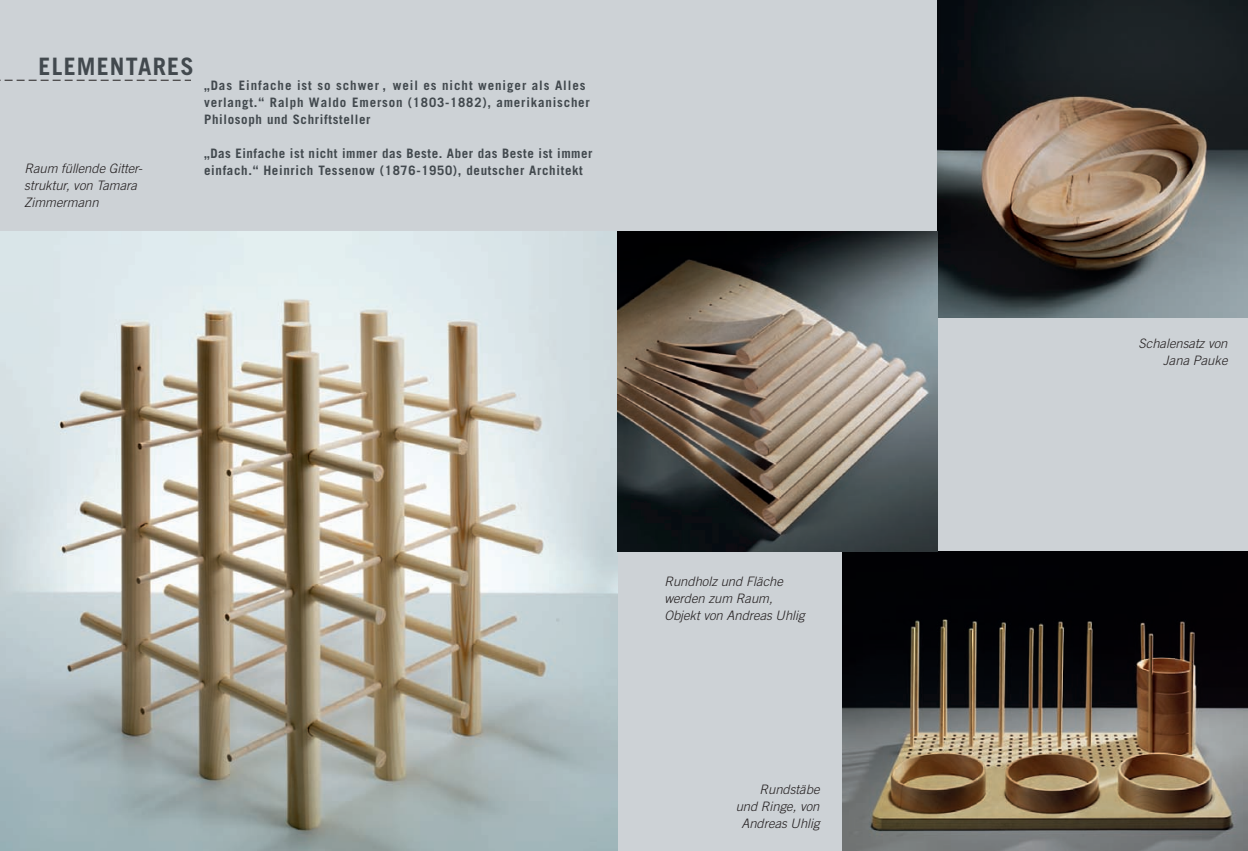
<style>
.page{position:relative;width:1248px;height:851px;background:#fff}
.page>*{position:absolute;margin:0;border:0;box-sizing:border-box;transform-origin:0 0}
.t1{font:700 24px "Trade Gothic";letter-spacing:.05em;color:#42494e}
.t2{font:700 13px/16.9px "Trade Gothic";letter-spacing:.05em;color:#42494e}
.t3{font:italic 300 13px/16.9px "Trade Gothic";color:#231f20}
</style>
<div class="page">
<div style="left:0;top:0;width:1247px;height:850px;background:#cdd2d6"></div>
<svg style="left:0;top:80px;width:191px;height:1px"></svg>
<img style="left:842px;top:551px;width:405px;height:299px">
<img style="left:0;top:231px;width:617px;height:619px">
<img style="left:937px;top:0;width:310px;height:317px">
<img style="left:617px;top:231px;width:320px;height:320px">
<p class="t1" style="left:39px;top:51px;width:157px">ELEMENTARES</p>
<p class="t2" style="left:204px;top:77px;width:387px">„Das Einfache ist so schwer , weil es nicht weniger als Alles verlangt.“ Ralph Waldo Emerson (1803-1882), amerikanischer<br>Philosoph und Schriftsteller</p>
<p class="t2" style="left:204px;top:145px;width:390px">„Das Einfache ist nicht immer das Beste. Aber das Beste ist immer</p>
<p class="t3" style="left:24px;top:160px;width:123px">Raum füllende Gitter-</p>
<p class="t2" style="left:204px;top:162px;width:380px">einfach.“ Heinrich Tessenow (1876-1950), deutscher Architekt</p>
<p class="t3" style="left:24px;top:177px;width:118px">struktur,von Tamara<br>Zimmermann</p>
<p class="t3" style="left:664px;top:572px;width:145px">Rundholzund Fläche werden zum Raum,<br>Objektvon AndreasUhlig</p>
<p class="t3" style="left:735px;top:780px;width:89px;text-align:right">Rundstäbe und Ringe,von<br>AndreasUhlig</p>
<p class="t3" style="left:1138px;top:335px;width:94px;text-align:right">Schalensatzvon<br>Jana Pauke</p>
</div>
